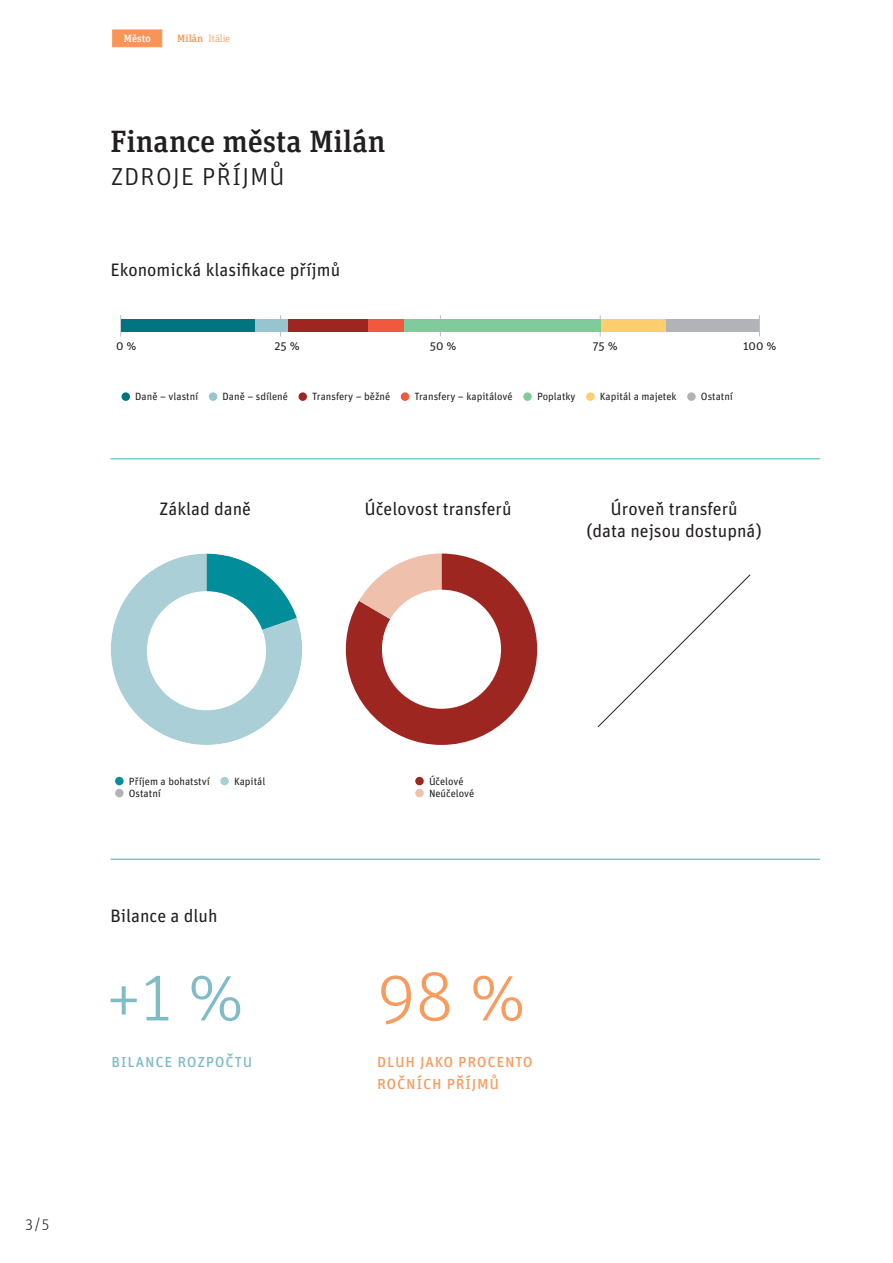
<style>
.page{position:relative;width:893px;height:1263px;background:#fff}
.page>*{position:absolute;margin:0;border:0;box-sizing:border-box;transform-origin:0 0}
.t1{font:300 69.45px "Unit Pro";color:#80bcc5}
.t2{font:300 69.45px "Unit Pro";color:#f89b5f}
.Obálka{font:500 30.75px/33px "Unit Slab Pro";color:#231f20}
.t3{font:18px "Unit Pro";color:#231f20}
.t4{font:18px/21.6px "Unit Pro";color:#f89b5f}
.t5{font:18px "Unit Pro";color:#80bcc5}
.Obálka-2{font:300 15px "Unit Pro";color:#231f20}
.t6{font:12px "Unit Pro";color:#231f20}
.Legenda_23{font:10.5px "Unit Pro";color:#231f20}
.Obálka-3{font:300 10.5px "Unit Slab Pro";color:#f79559}
.Obálka-4{font:500 10.5px "Unit Slab Pro";letter-spacing:.005em;color:#fff}
.s1{font-weight:500}
.s2{font-family:"Unit Pro";font-weight:300}
</style>
<div class="page">
<hr style="left:111px;top:459px;width:709px;height:1px;background:#30b8b8">
<hr style="left:111px;top:859px;width:709px;height:1px;background:#30b8b8">
<div style="left:112px;top:30px;width:50px;height:17px;background:#f79559"></div>
<svg style="left:759px;top:315px;width:1px;height:22px"></svg>
<svg style="left:120px;top:315px;width:1px;height:22px"></svg>
<div style="left:121px;top:319px;width:134px;height:13px;background:#007480"></div>
<div style="left:255px;top:319px;width:33px;height:13px;background:#97c4cf"></div>
<div style="left:288px;top:319px;width:80px;height:13px;background:#9d2720"></div>
<div style="left:368px;top:319px;width:36px;height:13px;background:#f0593e"></div>
<div style="left:404px;top:319px;width:197px;height:13px;background:#80ca9c"></div>
<div style="left:601px;top:319px;width:66px;height:13px;background:#fecd6e"></div>
<div style="left:667px;top:319px;width:92px;height:13px;background:#b2b3b7"></div>
<div style="left:122px;top:392px;width:8px;height:9px;background:#007480;border-radius:50%"></div>
<div style="left:209px;top:392px;width:8px;height:9px;background:#97c4cf;border-radius:50%"></div>
<div style="left:298px;top:392px;width:9px;height:9px;background:#9d2720;border-radius:50%"></div>
<div style="left:401px;top:392px;width:8px;height:9px;background:#f0593e;border-radius:50%"></div>
<div style="left:523px;top:392px;width:9px;height:9px;background:#80ca9c;border-radius:50%"></div>
<div style="left:586px;top:392px;width:9px;height:9px;background:#fecd6e;border-radius:50%"></div>
<div style="left:687px;top:392px;width:9px;height:9px;background:#b2b3b7;border-radius:50%"></div>
<svg style="left:346px;top:554px;width:191px;height:191px"></svg>
<svg style="left:111px;top:554px;width:191px;height:191px"></svg>
<svg style="left:597px;top:574px;width:154px;height:154px"></svg>
<div style="left:382px;top:590px;width:119px;height:119px;background:#fff;border-radius:50%"></div>
<div style="left:147px;top:591px;width:119px;height:119px;background:#fff;border-radius:50%"></div>
<div style="left:415px;top:777px;width:9px;height:8px;background:#9d2720;border-radius:50%"></div>
<div style="left:415px;top:789px;width:9px;height:8px;background:#efc1ad;border-radius:50%"></div>
<div style="left:115px;top:777px;width:9px;height:8px;background:#018d9a;border-radius:50%"></div>
<div style="left:220px;top:777px;width:9px;height:8px;background:#aacfd6;border-radius:50%"></div>
<div style="left:115px;top:789px;width:9px;height:8px;background:#b2b3b7;border-radius:50%"></div>
<p class="Obálka-4" style="left:124px;top:31px;width:29px">Město</p>
<p class="Obálka-3" style="left:177px;top:31px;width:55px"><span class="s1">Milán</span> Itálie</p>
<p class="Obálka" style="left:111px;top:123px;width:277px">Finance města Milán <span class="s2">zdroje příjmů</span></p>
<p class="t3" style="left:111px;top:257px;width:231px">Ekonomická klasifikace příjmů</p>
<p class="t6" style="left:116px;top:338px;width:22px">0 %</p>
<p class="t6" style="left:275px;top:338px;width:27px">25 %</p>
<p class="t6" style="left:430px;top:338px;width:28px">50 %</p>
<p class="t6" style="left:593px;top:338px;width:26px">75 %</p>
<p class="t6" style="left:743px;top:338px;width:35px">100 %</p>
<p class="Legenda_23" style="left:135px;top:389px;width:65px">Daně – vlastní</p>
<p class="Legenda_23" style="left:223px;top:389px;width:67px">Daně – sdílené</p>
<p class="Legenda_23" style="left:312px;top:389px;width:80px">Transfery – běžné</p>
<p class="Legenda_23" style="left:414px;top:389px;width:100px">Transfery – kapitálové</p>
<p class="Legenda_23" style="left:537px;top:389px;width:40px">Poplatky</p>
<p class="Legenda_23" style="left:600px;top:389px;width:78px">Kapitál a majetek</p>
<p class="Legenda_23" style="left:701px;top:389px;width:34px">Ostatní</p>
<p class="t3" style="left:160px;top:496px;width:93px">Základ daně</p>
<p class="t3" style="left:364px;top:496px;width:149px">Účelovost transferů</p>
<p class="t3" style="left:610px;top:496px;width:129px">Úroveň transferů</p>
<p class="t3" style="left:586px;top:518px;width:177px">(data nejsou dostupná)</p>
<p class="Obálka-2" style="left:26px;top:1214px;width:25px">3/5</p>
<p class="Legenda_23" style="left:129px;top:774px;width:83px">Příjem a bohatství</p>
<p class="Legenda_23" style="left:234px;top:774px;width:33px">Kapitál</p>
<p class="Legenda_23" style="left:129px;top:786px;width:34px">Ostatní</p>
<p class="t3" style="left:111px;top:903px;width:109px">Bilance a dluh</p>
<p class="Legenda_23" style="left:429px;top:774px;width:36px">Účelové</p>
<p class="Legenda_23" style="left:429px;top:786px;width:47px">Neúčelové</p>
<p class="t1" style="left:106px;top:951px;width:140px">+1 %</p>
<p class="t2" style="left:377px;top:951px;width:150px">98 %</p>
<p class="t5" style="left:111px;top:1048px;width:143px">bilance rozpočtu</p>
<p class="t4" style="left:377px;top:1049px;width:158px">dluh jako procento ročních příjmů</p>
</div>
